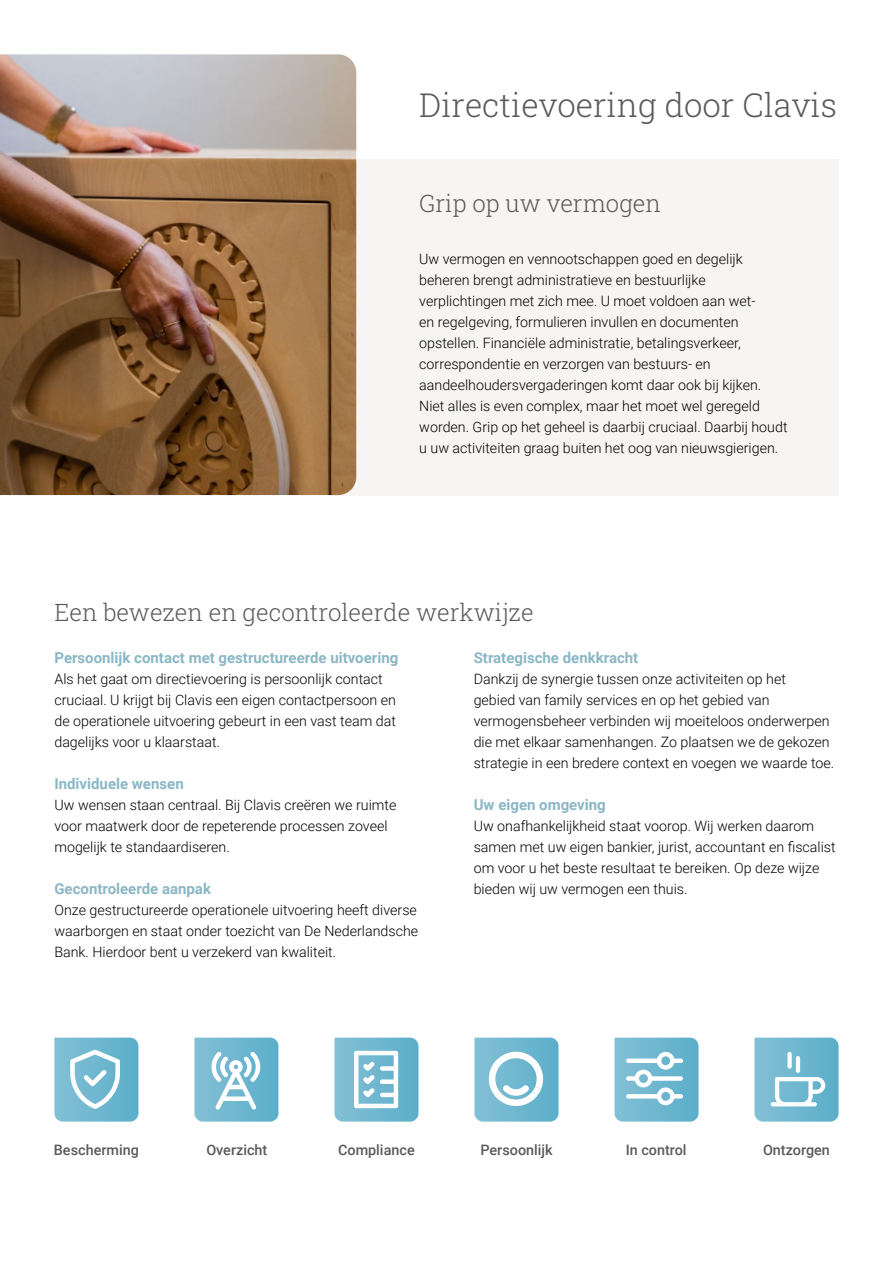
<style>
.page{position:relative;width:893px;height:1263px;background:#fff}
.page>*{position:absolute;margin:0;border:0;box-sizing:border-box;transform-origin:0 0}
.t1{font:33px "Roboto Slab";color:#5a5a5b}
.t2{font:24px "Roboto Slab";color:#5a5a5b}
.t3{font:700 15px "Roboto";color:#8bb7c5}
.t4{font:500 14.4px "Roboto";color:#5a5a5b}
.t5{font:300 14.25px/21px "Roboto";color:#000}
</style>
<div class="page">
<div style="left:329px;top:159px;width:509px;height:336px;background:#f7f5f4"></div>
<img style="left:0;top:54px;width:356px;height:441px">
<svg style="left:54px;top:1037px;width:84px;height:84px;background:#83c0d6"></svg>
<svg style="left:474px;top:1037px;width:84px;height:84px;background:#89c3d8"></svg>
<svg style="left:754px;top:1037px;width:84px;height:84px;background:#82c0d5"></svg>
<svg style="left:194px;top:1037px;width:84px;height:84px;background:#88c3d7"></svg>
<svg style="left:334px;top:1037px;width:84px;height:84px;background:#89c4d8"></svg>
<svg style="left:614px;top:1037px;width:84px;height:84px;background:#87c3d7"></svg>
<h1 class="t1" style="left:419px;top:82px;width:419px">Directievoering door Clavis</h1>
<h2 class="t2" style="left:419px;top:187px;width:243px">Grip op uw vermogen</h2>
<p class="t5" style="left:419px;top:248px;width:370px">Uw vermogen en vennootschappen goed en degelijk beheren brengt administratieve en bestuurlijke verplichtingen met zich mee. U moet voldoen aan wet-<br>en regelgeving, formulieren invullen en documenten opstellen. Financiële administratie, betalingsverkeer, correspondentie en verzorgen van bestuurs- en aandeelhoudersvergaderingen komt daar ook bij kijken.<br>Niet alles is even complex, maar het moet wel geregeld worden. Grip op het geheel is daarbij cruciaal. Daarbij houdt u uw activiteiten graag buiten het oog van nieuwsgierigen.</p>
<h2 class="t2" style="left:54px;top:596px;width:481px">Een bewezen en gecontroleerde werkwijze</h2>
<p class="t3" style="left:54px;top:647px;width:345px">Persoonlijk contact met gestructureerde uitvoering</p>
<p class="t5" style="left:54px;top:668px;width:343px">Als het gaat om directievoering is persoonlijk contact cruciaal. U krijgt bij Clavis een eigen contactpersoon en de operationele uitvoering gebeurt in een vast team dat dagelijks voor u klaarstaat.</p>
<p class="t3" style="left:54px;top:773px;width:131px">Individuele wensen</p>
<p class="t5" style="left:54px;top:794px;width:344px">Uw wensen staan centraal. Bij Clavis creëren we ruimte voor maatwerk door de repeterende processen zoveel mogelijk te standaardiseren.</p>
<p class="t3" style="left:54px;top:878px;width:158px">Gecontroleerde aanpak</p>
<p class="t5" style="left:54px;top:899px;width:365px;text-align:justify">Onze gestructureerde operationele uitvoering heeft diverse waarborgen en staat onder toezicht van De Nederlandsche Bank. Hierdoor bent u verzekerd van kwaliteit.</p>
<p class="t3" style="left:474px;top:647px;width:166px">Strategische denkkracht</p>
<p class="t5" style="left:474px;top:668px;width:362px">Dankzij de synergie tussen onze activiteiten op het<br>gebied van family services en op het gebied van vermogensbeheer verbinden wij moeiteloos onderwerpen die met elkaar samenhangen. Zo plaatsen we de gekozen strategie in een bredere context en voegen we waarde toe.</p>
<p class="t3" style="left:474px;top:794px;width:134px">Uw eigen omgeving</p>
<p class="t5" style="left:474px;top:815px;width:364px">Uw onafhankelijkheid staat voorop. Wij werken daarom samen met uw eigen bankier, jurist, accountant en fiscalist om voor u het beste resultaat te bereiken. Op deze wijze bieden wij uw vermogen een thuis.</p>
<p class="t4" style="left:54px;top:1140px;width:86px">Bescherming</p>
<p class="t4" style="left:206px;top:1140px;width:63px">Overzicht</p>
<p class="t4" style="left:338px;top:1140px;width:78px">Compliance</p>
<p class="t4" style="left:480px;top:1140px;width:74px">Persoonlijk</p>
<p class="t4" style="left:626px;top:1140px;width:62px">In control</p>
<p class="t4" style="left:763px;top:1140px;width:68px">Ontzorgen</p>
</div>
